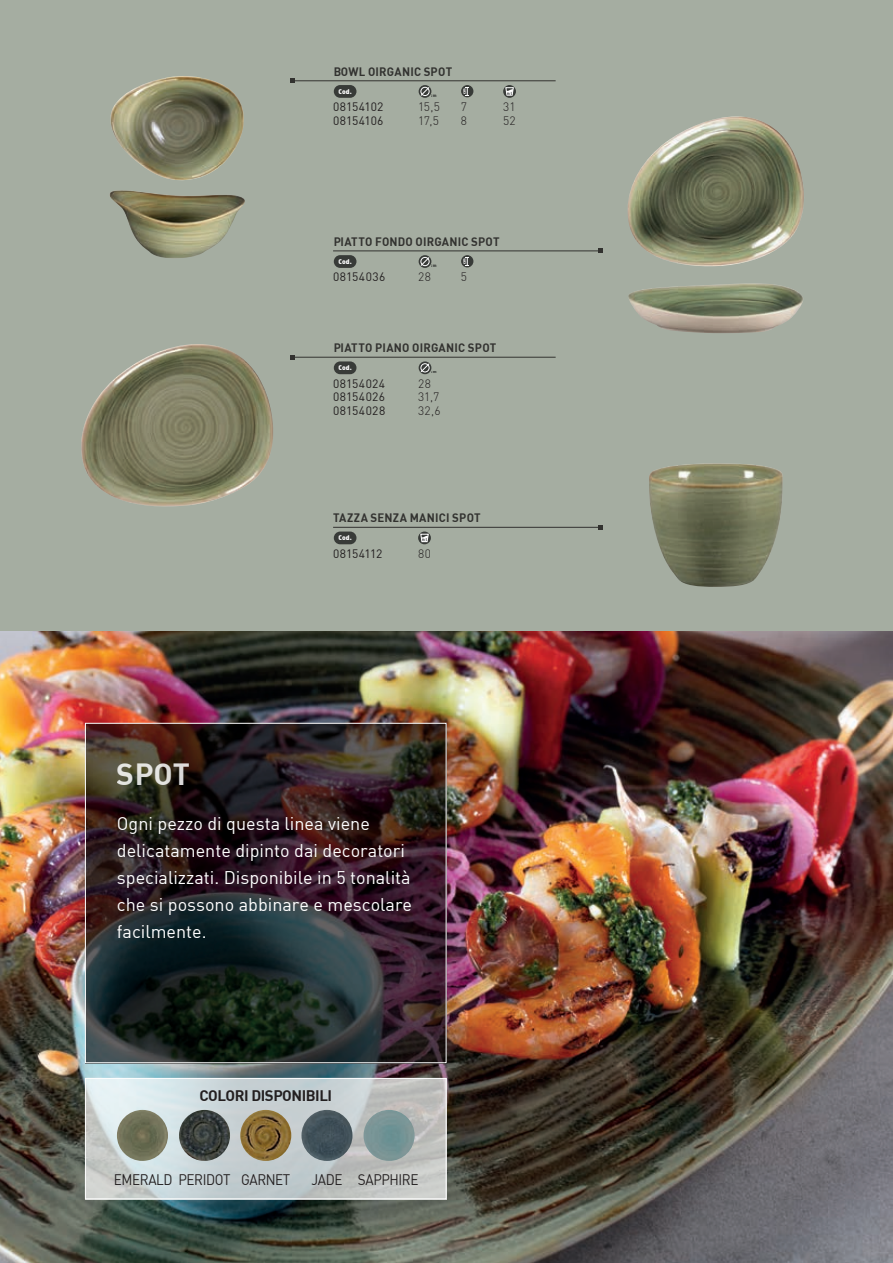
<style>
.page{position:relative;width:893px;height:1263px;background:#a5ada1}
.page>*{position:absolute;margin:0;border:0;box-sizing:border-box;transform-origin:0 0}
.t1{font:30px "DIN Bold";color:#fff}
.t2{font:18px/27px "DIN";color:#fff}
.t3{font:15px "DIN";letter-spacing:-.03em;color:#231f20;scale:.9 1}
.t4{font:15px "DIN Bold";letter-spacing:-.03em;color:#231f20}
.t5{font:12px "DIN Bold";letter-spacing:.02em;color:#231f20;scale:.95 1}
.Tabella_3_colonne{font:12px "DIN";letter-spacing:.03em;color:#231f20}
.Tabella_3_colonne-2{font:300 12px "DIN";letter-spacing:.02em;color:#231f20}
.Tabella_3_colonne-3{font:12px "DIN";letter-spacing:.005em;color:#231f20}
.Tabella_3_colonne-4{font:12px "DIN";letter-spacing:-.025em;color:#231f20}
.t6{font:6.75px "DIN Black Alternate";color:#fff}
.t7{font:4.35px "DIN Black Alternate";color:#57585a}
.t8{font:4.2px "DIN Black Alternate";color:#fff}
</style>
<div class="page">
<img style="left:0;top:631px;width:893px;height:632px">
<svg style="left:87px;top:725px;width:357px;height:336px;background:#292325"></svg>
<svg style="left:87px;top:1080px;width:357px;height:117px;background:#c7cfd0"></svg>
<img style="left:117px;top:1110px;width:51px;height:51px;border-radius:26px">
<img style="left:240px;top:1110px;width:51px;height:51px;border-radius:26px">
<img style="left:364px;top:1110px;width:51px;height:51px;border-radius:26px">
<img style="left:179px;top:1110px;width:51px;height:51px;border-radius:26px">
<img style="left:301px;top:1110px;width:51px;height:51px;border-radius:26px">
<div style="left:85px;top:723px;width:361px;height:340px;border:1px solid #fff"></div>
<div style="left:85px;top:1078px;width:361px;height:121px;border:1px solid #fff"></div>
<img style="left:110px;top:76px;width:134px;height:105px">
<img style="left:81px;top:344px;width:192px;height:163px">
<img style="left:627px;top:116px;width:177px;height:151px">
<img style="left:628px;top:283px;width:175px;height:50px">
<img style="left:649px;top:463px;width:134px;height:124px">
<img style="left:110px;top:190px;width:135px;height:68px">
<div style="left:334px;top:85px;width:22px;height:13px;background:#383b38;border-radius:6px"></div>
<svg style="left:419px;top:85px;width:12px;height:13px"></svg>
<svg style="left:420px;top:86px;width:10px;height:11px"></svg>
<div style="left:461px;top:85px;width:12px;height:12px;background:#383b38;border-radius:50%"></div>
<svg style="left:465px;top:87px;width:4px;height:9px"></svg>
<svg style="left:503px;top:85px;width:13px;height:13px"></svg>
<svg style="left:505px;top:87px;width:9px;height:9px"></svg>
<div style="left:334px;top:361px;width:22px;height:13px;background:#383b38;border-radius:6px"></div>
<svg style="left:419px;top:361px;width:12px;height:13px"></svg>
<svg style="left:420px;top:363px;width:10px;height:10px"></svg>
<div style="left:334px;top:255px;width:22px;height:13px;background:#383b38;border-radius:6px"></div>
<svg style="left:419px;top:255px;width:12px;height:13px"></svg>
<svg style="left:420px;top:256px;width:10px;height:11px"></svg>
<div style="left:461px;top:255px;width:12px;height:12px;background:#383b38;border-radius:50%"></div>
<svg style="left:465px;top:257px;width:4px;height:9px"></svg>
<div style="left:334px;top:531px;width:22px;height:13px;background:#383b38;border-radius:6px"></div>
<svg style="left:418px;top:531px;width:13px;height:13px"></svg>
<svg style="left:420px;top:533px;width:9px;height:10px"></svg>
<hr style="left:293px;top:80px;width:263px;height:1px;background:#231f20">
<svg style="left:291px;top:79px;width:4px;height:4px"></svg>
<hr style="left:293px;top:357px;width:263px;height:1px;background:#231f20">
<svg style="left:291px;top:355px;width:4px;height:4px"></svg>
<hr style="left:333px;top:250px;width:267px;height:1px;background:#231f20">
<svg style="left:598px;top:249px;width:4px;height:4px"></svg>
<hr style="left:333px;top:527px;width:267px;height:1px;background:#231f20">
<svg style="left:598px;top:525px;width:4px;height:4px"></svg>
<p class="t5" style="left:333px;top:64px;width:127px">BOWL OIRGANIC SPOT</p>
<p class="t6" style="left:339px;top:87px;width:15px">Cod.</p>
<p class="t7" style="left:431px;top:93px;width:7px">cm</p>
<p class="t8" style="left:461px;top:94px;width:7px;rotate:-90deg">cm</p>
<p class="t7" style="left:507px;top:90px;width:7px">ml</p>
<p class="Tabella_3_colonne-3" style="left:333px;top:99px;width:52px">08154102</p>
<p class="Tabella_3_colonne-2" style="left:418px;top:100px;width:23px">15,5</p>
<p class="Tabella_3_colonne-2" style="left:461px;top:100px;width:8px">7</p>
<p class="Tabella_3_colonne-2" style="left:503px;top:100px;width:14px">31</p>
<p class="Tabella_3_colonne-3" style="left:333px;top:113px;width:52px">08154106</p>
<p class="Tabella_3_colonne-2" style="left:418px;top:113px;width:22px">17,5</p>
<p class="Tabella_3_colonne-2" style="left:461px;top:113px;width:8px">8</p>
<p class="Tabella_3_colonne-2" style="left:503px;top:113px;width:14px">52</p>
<p class="t5" style="left:333px;top:234px;width:177px">PIATTO FONDO OIRGANIC SPOT</p>
<p class="t6" style="left:339px;top:257px;width:15px">Cod.</p>
<p class="t7" style="left:431px;top:263px;width:7px">cm</p>
<p class="t8" style="left:461px;top:264px;width:7px;rotate:-90deg">cm</p>
<p class="Tabella_3_colonne" style="left:333px;top:270px;width:54px">08154036</p>
<p class="Tabella_3_colonne-2" style="left:418px;top:270px;width:14px">28</p>
<p class="Tabella_3_colonne-2" style="left:461px;top:270px;width:8px">5</p>
<p class="t5" style="left:333px;top:340px;width:173px">PIATTO PIANO OIRGANIC SPOT</p>
<p class="t6" style="left:339px;top:363px;width:15px">Cod.</p>
<p class="t7" style="left:431px;top:369px;width:7px">cm</p>
<p class="Tabella_3_colonne" style="left:333px;top:376px;width:54px">08154024</p>
<p class="Tabella_3_colonne-2" style="left:418px;top:376px;width:14px">28</p>
<p class="Tabella_3_colonne" style="left:333px;top:389px;width:53px">08154026</p>
<p class="Tabella_3_colonne-2" style="left:418px;top:389px;width:23px">31,7</p>
<p class="Tabella_3_colonne" style="left:333px;top:403px;width:54px">08154028</p>
<p class="Tabella_3_colonne-2" style="left:418px;top:403px;width:24px">32,6</p>
<p class="t5" style="left:333px;top:510px;width:157px">TAZZA SENZA MANICI SPOT</p>
<h1 class="t1" style="left:117px;top:755px;width:75px">SPOT</h1>
<p class="t6" style="left:339px;top:533px;width:15px">Cod.</p>
<p class="t7" style="left:422px;top:537px;width:7px">ml</p>
<p class="Tabella_3_colonne-4" style="left:333px;top:546px;width:51px">08154112</p>
<p class="Tabella_3_colonne-2" style="left:418px;top:546px;width:14px">80</p>
<p class="t2" style="left:117px;top:810px;width:297px">Ogni pezzo di questa linea viene delicatamente dipinto dai decoratori specializzati. Disponibile in 5 tonalità che si possono abbinare e mescolare facilmente.</p>
<p class="t4" style="left:199px;top:1085px;width:134px">COLORI DISPONIBILI</p>
<p class="t3" style="left:114px;top:1170px;width:131px">EMERALD PERIDOT</p>
<p class="t3" style="left:241px;top:1170px;width:56px">GARNET</p>
<p class="t3" style="left:311px;top:1170px;width:36px">JADE</p>
<p class="t3" style="left:358px;top:1170px;width:69px">SAPPHIRE</p>
</div>
